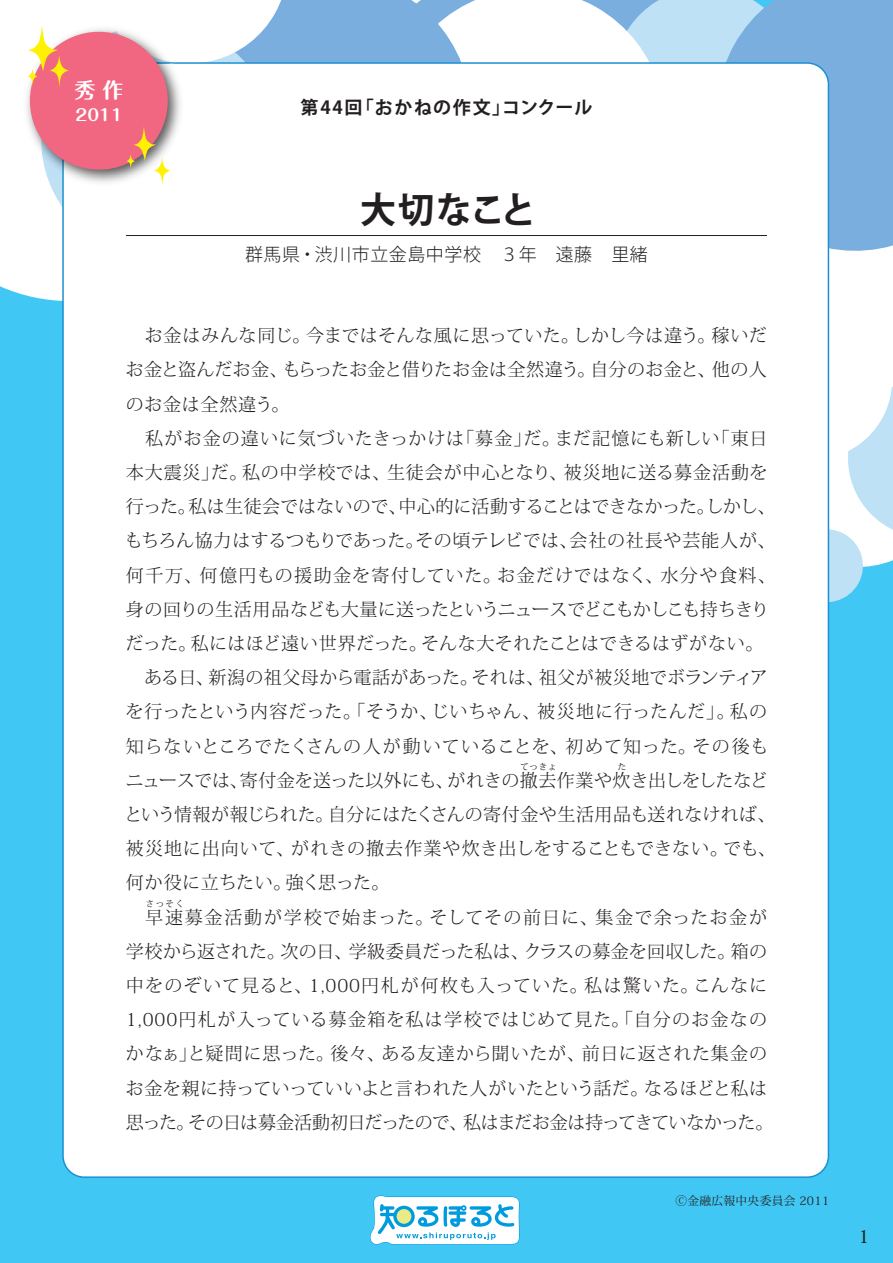
<style>
.page{position:relative;width:893px;height:1263px;background:#40c7f4}
.page>*{position:absolute;margin:0;border:0;box-sizing:border-box;transform-origin:0 0}
.t1{font:700 36px "Koz Go Pro";letter-spacing:-.005em;color:#231f20}
.t2{font:700 21px "Maru Fo Pro";color:#fff}
.t3{font:300 18px/34.2px "Koz Min Pro";letter-spacing:.02em;color:#231f20;text-align:justify}
.t4{font:300 18px "Koz Min Pro";letter-spacing:.075em;color:#231f20}
.t5{font:300 18px "Koz Go Pro";letter-spacing:.03em;color:#231f20}
.t6{font:700 18px "Koz Go Pro";letter-spacing:.085em;color:#231f20}
.t7{font:500 17.85px "Koz Min Pro";color:#231f20}
.t8{font:700 15.9px "Maru Fo Pro";color:#fff}
.t9{font:11.7px "Koz Min Pro";letter-spacing:.03em;color:#231f20}
.t10{font:300 9px "Koz Min Pro";letter-spacing:.06em;color:#231f20}
</style>
<div class="page">
<div style="left:63px;top:63px;width:765px;height:1114px;background:#fff;border-radius:21px"></div>
<svg style="left:370px;top:1195px;width:150px;height:50px;background:#b5e3f3"></svg>
<svg style="left:0;top:0;width:893px;height:607px"></svg>
<hr style="left:126px;top:235px;width:641px;height:1px;background:#231f20">
<p class="t2" style="left:74px;top:73px;width:51px">秀 作</p>
<p class="t8" style="left:76px;top:103px;width:49px">2011</p>
<p class="t6" style="left:301px;top:96px;width:293px">第44回「おかねの作文」コンクール</p>
<p class="t1" style="left:360px;top:187px;width:178px">大切なこと</p>
<p class="t5" style="left:245px;top:243px;width:404px">群馬県・渋川市立金島中学校　３年　遠藤　里緒</p>
<p class="t3" style="left:126px;top:318px;width:643px">　お金はみんな同じ。今まではそんな風に思っていた。しかし今は違う。稼いだお金と盗んだお金、もらったお金と借りたお金は全然違う。自分のお金と、他の人のお金は全然違う。</p>
<p class="t3" style="left:125px;top:420px;width:652px;text-align:left">　私がお金の違いに気づいたきっかけは「募金」だ。まだ記憶にも新しい「東日本大震災」だ。私の中学校では、生徒会が中心となり、被災地に送る募金活動を行った。私は生徒会ではないので、中心的に活動することはできなかった。しかし、もちろん協力はするつもりであった。その頃テレビでは、会社の社長や芸能人が、何千万、何億円もの援助金を寄付していた。お金だけではなく、水分や食料、身の回りの生活用品なども大量に送ったというニュースでどこもかしこも持ちきりだった。私にはほど遠い世界だった。そんな大それたことはできるはずがない。</p>
<p class="t3" style="left:125px;top:660px;width:644px">　ある日、新潟の祖父母から電話があった。それは、祖父が被災地でボランティアを行ったという内容だった。「そうか、じいちゃん、被災地に行ったんだ」。私の知らないところでたくさんの人が動いていることを、初めて知った。その後もニュースでは、寄付金を送った以外にも、がれきの撤去作業や炊き出しをしたなど</p>
<p class="t10" style="left:520px;top:760px;width:38px">てっきょ</p>
<p class="t10" style="left:617px;top:760px;width:10px">た</p>
<p class="t3" style="left:124px;top:797px;width:653px">という情報が報じられた。自分にはたくさんの寄付金や生活用品も送れなければ、被災地に出向いて、がれきの撤去作業や炊き出しをすることもできない。でも、何か役に立ちたい。強く思った。</p>
<p class="t4" style="left:145px;top:904px;width:623px">早速募金活動が学校で始まった。そしてその前日に、集金で余ったお金が</p>
<p class="t10" style="left:146px;top:897px;width:40px">さっそく</p>
<p class="t3" style="left:126px;top:933px;width:649px;text-align:left">学校から返された。次の日、学級委員だった私は、クラスの募金を回収した。箱の中をのぞいて見ると、1,000円札が何枚も入っていた。私は驚いた。こんなに1,000円札が入っている募金箱を私は学校ではじめて見た。「自分のお金なのかなぁ」と疑問に思った。後々、ある友達から聞いたが、前日に返された集金のお金を親に持っていっていいよと言われた人がいたという話だ。なるほどと私は思った。その日は募金活動初日だったので、私はまだお金は持ってきていなかった。</p>
<p class="t9" style="left:675px;top:1193px;width:155px">Ⓒ金融広報中央委員会 2011</p>
<p class="t7" style="left:859px;top:1223px;width:13px">1</p>
</div>
